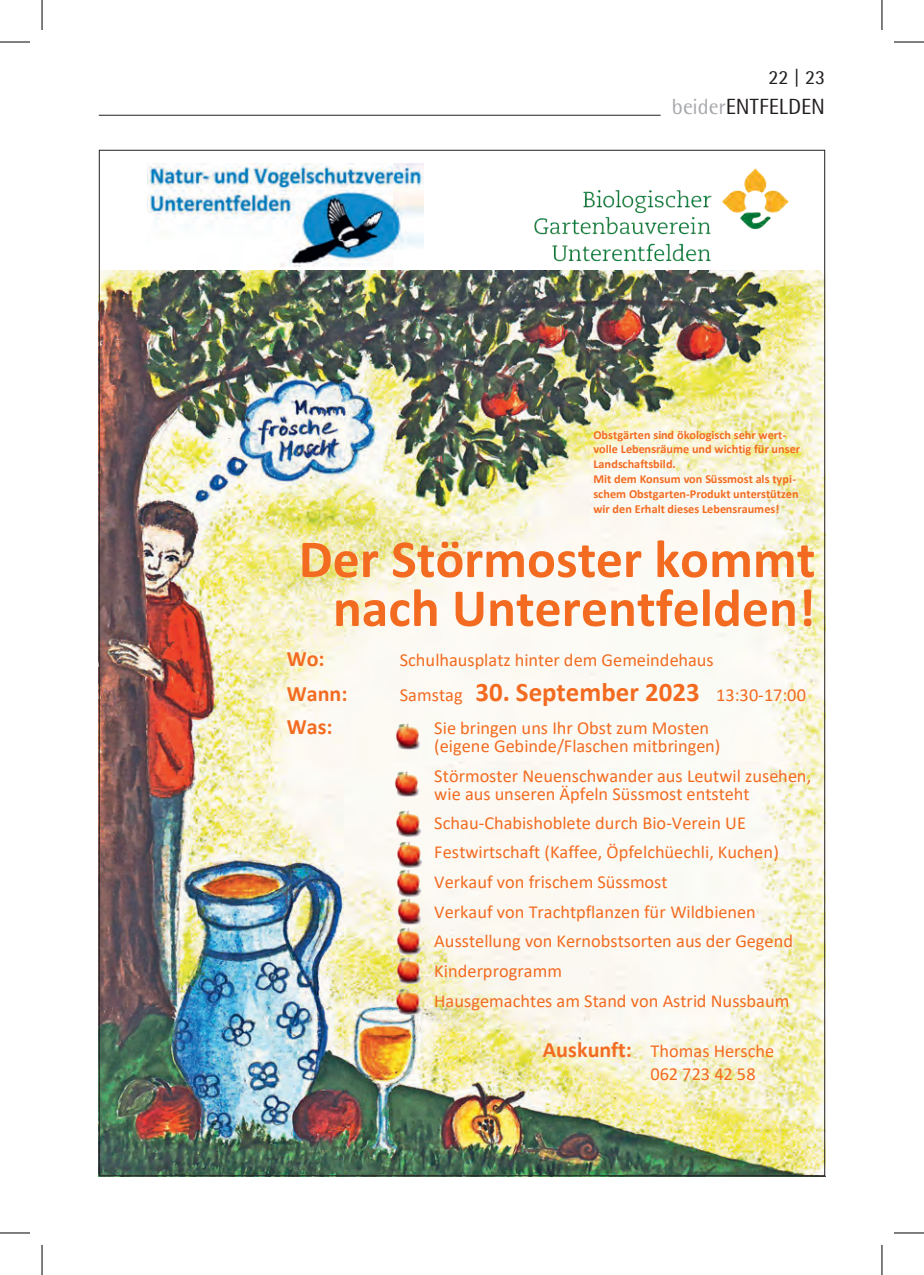
<style>
.page{position:relative;width:924px;height:1275px;background:#fff}
.page>*{position:absolute;margin:0;border:0;box-sizing:border-box;transform-origin:0 0}
.t1{font:700 53.8px/48.8px "Calibri";color:#f36b21;text-align:right}
.t2{font:22px "Rotis Semi Sans Std";letter-spacing:-.005em;color:#231f20}
.t3{font:700 22px "Calibri";color:#f36b21}
.t4{font:20px "Rotis Semi Sans Std";color:#231f20}
.t5{font:18.4px/29.8px "Calibri";color:#f36b21}
.t6{font:700 12.2px/15px "Calibri";color:#f36b21}
.s1{color:#a8a9ad}
.s2{font-weight:700;font-size:26.8px}
.s3{font-weight:700;font-size:22px}
</style>
<div class="page">
<hr style="left:99px;top:115px;width:561px;height:1px;background:#231f20">
<img style="left:101px;top:271px;width:721px;height:903px">
<img style="left:534px;top:168px;width:253px;height:94px">
<img style="left:147px;top:163px;width:277px;height:104px">
<img style="left:391px;top:719px;width:32px;height:32px">
<img style="left:391px;top:767px;width:31px;height:32px">
<img style="left:391px;top:806px;width:34px;height:63px">
<img style="left:392px;top:865px;width:32px;height:33px">
<img style="left:393px;top:894px;width:31px;height:29px">
<img style="left:392px;top:923px;width:32px;height:30px">
<img style="left:392px;top:953px;width:32px;height:63px">
<hr style="left:0;top:42px;width:30px;height:1px;background:#000">
<hr style="left:893px;top:42px;width:30px;height:1px;background:#000">
<hr style="left:0;top:1232px;width:30px;height:1px;background:#000">
<hr style="left:893px;top:1232px;width:30px;height:1px;background:#000">
<hr style="left:42px;top:0;width:1px;height:30px;background:#000">
<hr style="left:42px;top:1245px;width:1px;height:30px;background:#000">
<hr style="left:881px;top:0;width:1px;height:30px;background:#000">
<hr style="left:881px;top:1245px;width:1px;height:30px;background:#000">
<p class="t4" style="left:768px;top:66px;width:58px">22 | 23</p>
<p class="t2" style="left:671px;top:93px;width:155px"><span class="s1">beider</span>ENTFELDEN</p>
<p class="t6" style="left:593px;top:427px;width:208px">Obstgärten sind ökologisch sehr wert&shy;volle Lebensräume und wichtig für unser Landschaftsbild.<br>Mit dem Konsum von Süssmost als typi&shy;schem Obstgarten-Produkt unterstützen wir den Erhalt dieses Lebensraumes!</p>
<h1 class="t1" style="left:298px;top:534px;width:518px">Der Störmoster kommt nach Unterentfelden!</h1>
<p class="t3" style="left:287px;top:643px;width:39px">Wo:</p>
<p class="t5" style="left:399px;top:645px;width:315px">Schulhausplatz hinter dem Gemeindehaus</p>
<p class="t3" style="left:287px;top:678px;width:62px">Wann:</p>
<p class="t5" style="left:399px;top:680px;width:407px">Samstag <span class="s2">30. September 2023</span> 13:30-17:00</p>
<p class="t3" style="left:287px;top:711px;width:47px">Was:</p>
<p class="t5" style="left:434px;top:718px;width:287px;line-height:18.4px">Sie bringen uns Ihr Obst zum Mosten (eigene Gebinde/Flaschen mitbringen)</p>
<p class="t5" style="left:434px;top:766px;width:378px;line-height:18.4px">Störmoster Neuenschwander aus Leutwil zusehen, wie aus unseren Äpfeln Süssmost entsteht</p>
<p class="t5" style="left:434px;top:807px;width:360px">Schau-Chabishoblete durch Bio-Verein UE Festwirtschaft (Kaffee, Öpfelchüechli, Kuchen)<br>Verkauf von frischem Süssmost<br>Verkauf von Trachtpflanzen für Wildbienen Ausstellung von Kernobstsorten aus der Gegend Kinderprogramm<br>Hausgemachtes am Stand von Astrid Nussbaum</p>
<p class="t5" style="left:650px;top:1038px;width:125px;line-height:23.2px;text-indent:-108px"><span class="s3">Auskunft:</span> Thomas Hersche<br>062 723 42 58</p>
</div>
